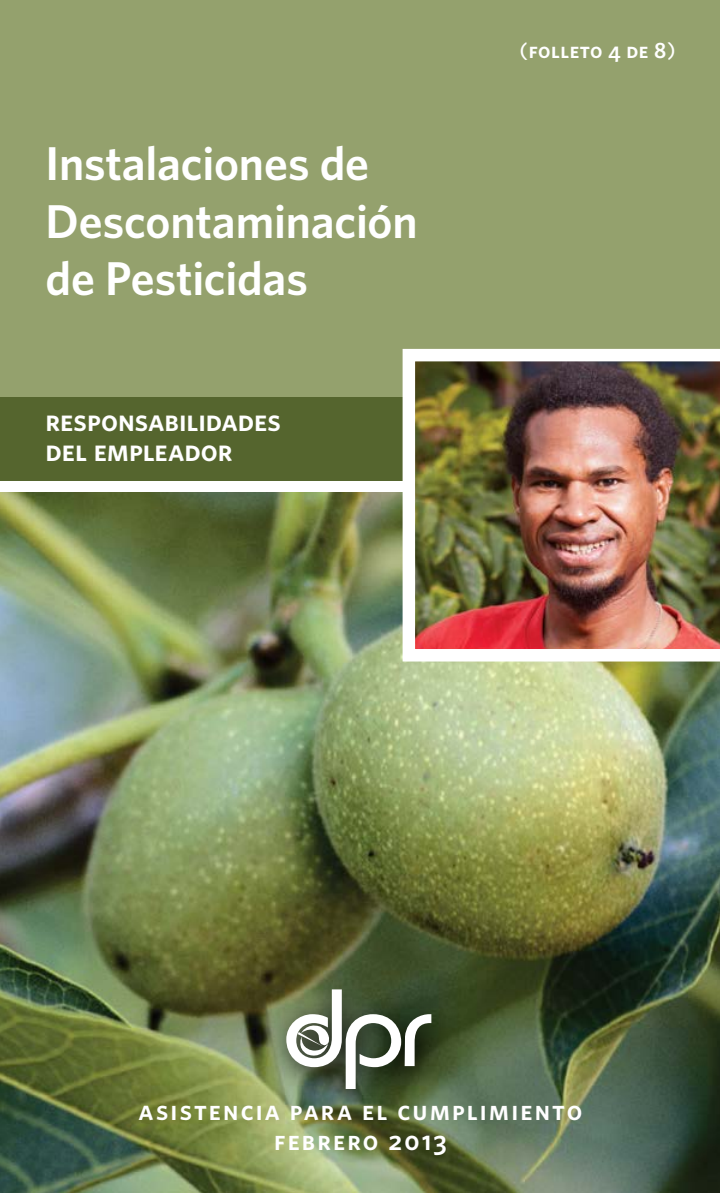
<style>
.page{position:relative;width:720px;height:1193px;background:#fff}
.page>*{position:absolute;margin:0;border:0;box-sizing:border-box;transform-origin:0 0}
.Cover_Large_Heading{font:600 47.5px/57.5px "Whitney";letter-spacing:-.005em;color:#fff}
.Cover_Employer{font:30px/30px "Whitney Semibold SC";color:#fff}
.Cover_Footer{font:27.5px "Whitney Semibold SC";letter-spacing:.075em;color:#fff}
.t1{font:22px "Whitney Semibold SC";letter-spacing:.02em;color:#fff}
.s1{font-family:"Whitney";font-weight:500}
</style>
<div class="page">
<img style="left:0;top:493px;width:720px;height:699px">
<div style="left:0;top:0;width:720px;height:480px;background:#94a16d"></div>
<div style="left:0;top:397px;width:403px;height:83px;background:#55652e"></div>
<img style="left:403px;top:349px;width:317px;height:312px">
<svg style="left:267px;top:970px;width:194px;height:148px;background:#56663f"></svg>
<svg style="left:286px;top:989px;width:145px;height:100px"></svg>
<p class="Cover_Large_Heading" style="left:46px;top:134px;width:374px">Instalaciones de<br>Descontaminación de Pesticidas</p>
<p class="Cover_Employer" style="left:46px;top:405px;width:237px">responsabilidades del empleador</p>
<p class="t1" style="left:519px;top:37px;width:158px"><span class="s1">(</span>folleto 4 de 8<span class="s1">)</span></p>
<p class="Cover_Footer" style="left:139px;top:1094px;width:445px">asistencia para el cumplimiento</p>
<p class="Cover_Footer" style="left:274px;top:1124px;width:174px">febrero 2013</p>
</div>
